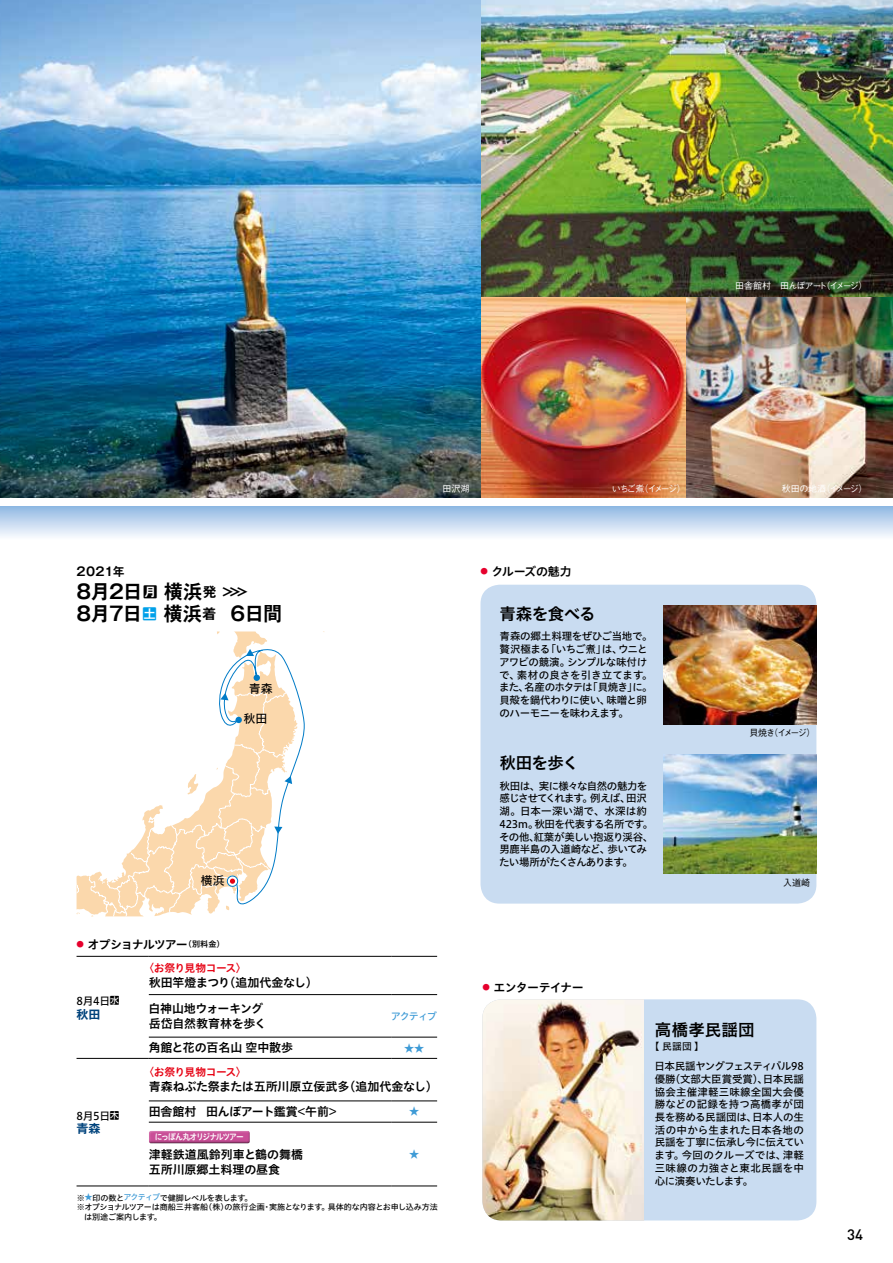
<style>
.page{position:relative;width:893px;height:1263px;background:#fff}
.page>*{position:absolute;margin:0;border:0;box-sizing:border-box;transform-origin:0 0}
.t1{font:700 19.5px/22.4px "Gothic MB101 Pro De";letter-spacing:-.01em;color:#000}
.t2{font:16.5px "Hiragino UD Sans Std W6";letter-spacing:-.025em;color:#000}
.t3{font:500 15px "DIN";color:#000}
.t4{font:12px/26.1px "Hiragino UD Sans Std W6";letter-spacing:-.015em;color:#000}
.t5{font:12px "Hiragino UD Sans Std W6";letter-spacing:-.09em;color:#000}
.t6{font:12px "Hiragino UD Sans Std W6";letter-spacing:-.07em;color:#000}
.t7{font:12px "Hiragino UD Sans Std W5";color:#000}
.t8{font:700 12px "Gothic MB101 Pro De";letter-spacing:.005em;color:#000}
.t9{font:700 12px "Gothic MB101 Pro De";color:#00437c}
.t10{font:10.8px "Hiragino UD Sans Std W6";letter-spacing:-.045em;color:#e60012}
.t11{font:10.8px "Hiragino UD Sans Std W5";letter-spacing:-.035em;color:#000}
.t12{font:10.5px/12.8px "Hiragino UD Sans Std W5";letter-spacing:-.04em;color:#000}
.t13{font:10.2px "Hiragino UD Sans Std W5";letter-spacing:-.11em;color:#3f9bd6}
.t14{font:9.75px "Hiragino UD Sans Std W5";color:#000}
.t15{font:500 9px "Gothic BBB Pr 5";letter-spacing:-.11em;color:#fff}
.t16{font:500 9px "Gothic BBB Pr 5";letter-spacing:-.125em;color:#000}
.t17{font:500 9px "Gothic BBB Pr 5";letter-spacing:-.035em;color:#fff}
.t18{font:500 9px "Gothic BBB Pr 5";letter-spacing:-.195em;color:#fff}
.t19{font:8.55px "Hiragino UD Sans Std W6";letter-spacing:-.13em;color:#fff;scale:.9 1}
.t20{font:8.1px "Hiragino UD Sans Std W5";letter-spacing:-.04em;color:#000}
.t21{font:8.1px "Hiragino UD Sans Std W5";letter-spacing:-.06em;color:#000}
.s1{font-size:13.65px}
.s2{font-size:13.2px}
.s3{font-size:13.65px;color:#00a0e9}
.s4{font-size:7.5px;color:#e6002d}
.s5{font-size:8.1px}
.s6{font-family:"UD Shin Go Pr 6";font-weight:500;font-size:9.75px}
.s7{font-family:"UD Shin Go Pro";font-weight:500;font-size:9.45px}
.s8{color:#3f9bd6}
</style>
<div class="page">
<img style="left:0;top:0;width:893px;height:1221px">
<p class="t15" style="left:735px;top:278px;width:134px">田舎館村　田んぼアート（イメージ）</p>
<p class="t15" style="left:443px;top:481px;width:28px">田沢湖</p>
<p class="t18" style="left:612px;top:481px;width:75px">いちご煮（イメージ）</p>
<p class="t17" style="left:782px;top:481px;width:87px">秋田の地酒（イメージ）</p>
<p class="t8" style="left:77px;top:562px;width:49px">2021年</p>
<h1 class="t1" style="left:77px;top:578px;width:207px">8月2日<span class="s1">月</span>横浜<span class="s1">発</span> <span class="s2">＞＞＞<br></span>8月7日<span class="s3">土</span>横浜<span class="s1">着</span> 6日間</h1>
<p class="t7" style="left:249px;top:679px;width:25px">青森</p>
<p class="t7" style="left:244px;top:709px;width:25px">秋田</p>
<p class="t7" style="left:201px;top:871px;width:25px">横浜</p>
<p class="t5" style="left:76px;top:935px;width:150px"><span class="s4">●</span> オプショナルツアー<span class="s5">（別料金）</span></p>
<p class="t11" style="left:77px;top:992px;width:45px">8月4日<span class="s6">水</span></p>
<p class="t9" style="left:77px;top:1004px;width:26px">秋田</p>
<p class="t10" style="left:143px;top:960px;width:105px">〈お祭り見物コース〉</p>
<p class="t4" style="left:149px;top:968px;width:171px">秋田竿燈まつり（追加代金なし）白神山地ウォーキング</p>
<p class="t4" style="left:149px;top:1010px;width:119px">岳岱自然教育林を歩く</p>
<p class="t13" style="left:391px;top:1008px;width:48px">アクティブ</p>
<p class="t11" style="left:77px;top:1107px;width:44px">8月5日<span class="s7">木</span></p>
<p class="t9" style="left:77px;top:1119px;width:26px">青森</p>
<p class="t4" style="left:149px;top:1034px;width:146px">角館と花の百名山 空中散歩</p>
<p class="t13" style="left:404px;top:1040px;width:22px">★★</p>
<p class="t10" style="left:143px;top:1064px;width:105px">〈お祭り見物コース〉</p>
<p class="t4" style="left:149px;top:1073px;width:290px;line-height:25.2px">青森ねぶた祭または五所川原立佞武多（追加代金なし）田舎館村 田んぼアート鑑賞&lt;午前&gt;</p>
<p class="t13" style="left:409px;top:1104px;width:12px">★</p>
<p class="t19" style="left:155px;top:1130px;width:100px">にっぽん丸オリジナルツアー</p>
<p class="t4" style="left:149px;top:1146px;width:156px;line-height:15px">津軽鉄道風鈴列車と鶴の舞橋五所川原郷土料理の昼食</p>
<p class="t13" style="left:409px;top:1146px;width:12px">★</p>
<p class="t21" style="left:77px;top:1191px;width:177px">※<span class="s8">★</span>印の数と<span class="s8">アクティブ</span>で健脚レベルを表します。</p>
<p class="t20" style="left:77px;top:1201px;width:363px">※オプショナルツアーは商船三井客船（株）の旅行企画・実施となります。具体的な内容とお申し込み方法</p>
<p class="t20" style="left:84px;top:1210px;width:79px">は別途ご案内します。</p>
<p class="t4" style="left:480px;top:558px;width:93px"><span class="s4">●</span> クルーズの魅力</p>
<h2 class="t2" style="left:500px;top:601px;width:98px">青森を食べる</h2>
<p class="t12" style="left:499px;top:629px;width:155px">青森の郷土料理をぜひご当地で。贅沢極まる「いちご煮」は、ウニとアワビの競演。シンプルな味付けで、素材の良さを引き立てます。また、名産のホタテは「貝焼き」に。貝殻を鍋代わりに使い、味噌と卵のハーモニーを味わえます。</p>
<h2 class="t2" style="left:500px;top:750px;width:81px">秋田を歩く</h2>
<p class="t12" style="left:499px;top:779px;width:156px">秋田は、実に様々な自然の魅力を感じさせてくれます。例えば、田沢湖。日本一深い湖で、水深は約<br>423ｍ。秋田を代表する名所です。その他、紅葉が美しい抱返り渓谷、男鹿半島の入道崎など、歩いてみたい場所がたくさんあります。</p>
<p class="t16" style="left:749px;top:725px;width:67px">貝焼き（イメージ）</p>
<p class="t16" style="left:783px;top:875px;width:28px">入道崎</p>
<p class="t6" style="left:482px;top:978px;width:103px"><span class="s4">●</span> エンターテイナー</p>
<h2 class="t2" style="left:655px;top:1017px;width:101px">高橋孝民謡団</h2>
<p class="t14" style="left:650px;top:1039px;width:55px">【 民謡団 】</p>
<p class="t12" style="left:654px;top:1059px;width:151px;text-align:justify">日本民謡ヤングフェスティバル98優勝（文部大臣賞受賞）、日本民謡協会主催津軽三味線全国大会優勝などの記録を持つ高橋孝が団長を務める民謡団は、日本人の生活の中から生まれた日本各地の民謡を丁寧に伝承し今に伝えています。今回のクルーズでは、津軽三味線の力強さと東北民謡を中心に演奏いたします。</p>
<h3 class="t3" style="left:847px;top:1224px;width:17px">34</h3>
</div>
